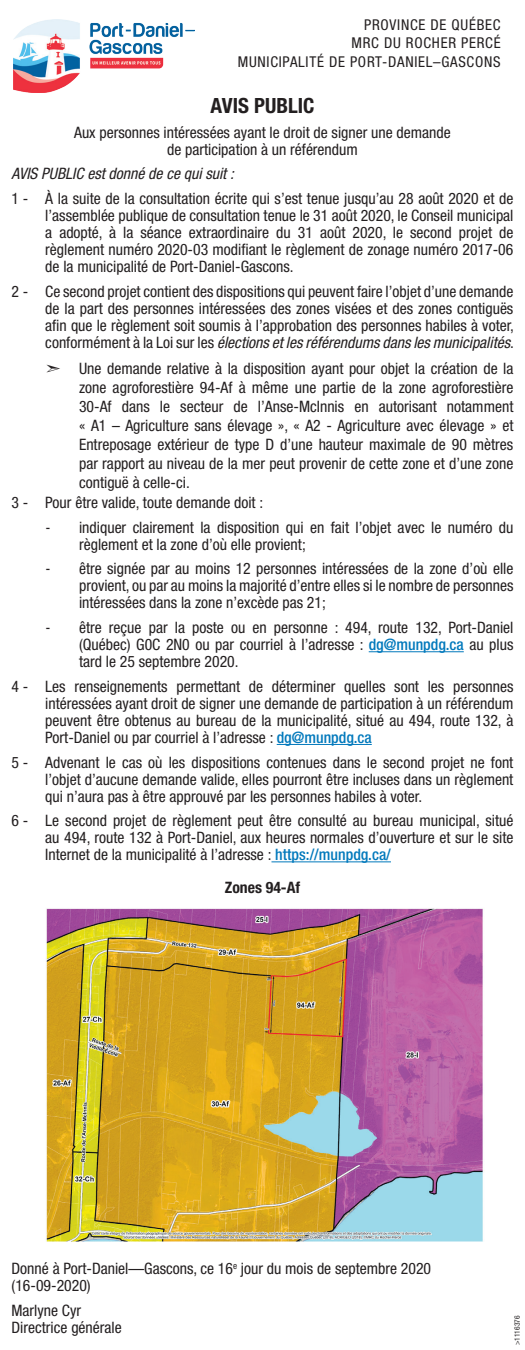
<style>
.page{position:relative;width:525px;height:1350px;background:#fff}
.page>*{position:absolute;margin:0;border:0;box-sizing:border-box;transform-origin:0 0}
.t1{font:700 condensed 21px "Helvetica Neue LT Std";color:#231f20}
.Level_1{font:condensed 15.75px/17px "Helvetica Neue LT Std";color:#231f20;text-align:justify}
.t2{font:italic condensed 15.75px "Helvetica Neue LT Std";color:#231f20}
.t3{font:700 condensed 15.75px "Helvetica Neue LT Std";color:#231f20}
.t4{font:condensed 14.85px/18.3px "Helvetica Neue LT Std";letter-spacing:.05em;color:#231f20;text-align:right}
.t5{font:condensed 7.5px "Helvetica Neue LT Std";color:#231f20}
.s1{font-style:italic}
.s2{font-family:"Trebuchet MS";font-stretch:normal}
.s3{font-weight:500;color:#0279bc}
</style>
<div class="page">
<img style="left:14px;top:20px;width:180px;height:72px">
<hr style="left:369px;top:651px;width:95px;height:1px;background:#0279bc">
<hr style="left:277px;top:744px;width:95px;height:1px;background:#0279bc">
<hr style="left:271px;top:861px;width:120px;height:1px;background:#0279bc">
<img style="left:46px;top:908px;width:437px;height:334px">
<p class="t4" style="left:238px;top:16px;width:264px">PROVINCE DE QUÉBEC<br>MRC DU ROCHER PERCÉ<br>MUNICIPALITÉ DE PORT-DANIEL–GASCONS</p>
<p class="t1" style="left:210px;top:93px;width:106px">AVIS PUBLIC</p>
<p class="Level_1" style="left:74px;top:123px;width:378px">Aux personnes intéressées ayant le droit de signer une demande</p>
<p class="Level_1" style="left:167px;top:140px;width:192px">de participation à un référendum</p>
<p class="t2" style="left:12px;top:165px;width:224px">AVIS PUBLIC est donné de ce qui suit :</p>
<p class="Level_1" style="left:45px;top:190px;width:470px;text-indent:-34px">1 - À la suite de la consultation écrite qui s’est tenue jusqu’au 28 août 2020 et de l’assemblée publique de consultation tenue le 31 août 2020, le Conseil municipal a adopté, à la séance extraordinaire du 31 août 2020, le second projet de règlement numéro 2020-03 modifiant le règlement de zonage numéro 2017-06 de la municipalité de Port-Daniel-Gascons.</p>
<p class="Level_1" style="left:45px;top:283px;width:470px;text-indent:-34px">2 - Ce second projet contient des dispositions qui peuvent faire l’objet d’une demande de la part des personnes intéressées des zones visées et des zones contiguës afin que le règlement soit soumis à l’approbation des personnes habiles à voter, conformément à la Loi sur les <span class="s1">élections et les référendums dans les municipalités</span>.</p>
<p class="Level_1" style="left:79px;top:359px;width:436px;line-height:18.9px;text-indent:-33px">➣ Une demande relative à la disposition ayant pour objet la création de la zone agroforestière 94-Af à même une partie de la zone agroforestière 30-Af dans le secteur de l’Anse-McInnis en autorisant notamment « A1 – Agriculture sans élevage », « A2 - Agriculture avec élevage » et Entreposage extérieur de type D d’une hauteur maximale de 90 mètres par rapport au niveau de la mer peut provenir de cette zone et d’une zone contiguë à celle-ci.</p>
<p class="Level_1" style="left:12px;top:494px;width:253px">3 - Pour être valide, toute demande doit :</p>
<p class="Level_1" style="left:79px;top:519px;width:436px;text-indent:-34px"><span class="s2">-</span> indiquer clairement la disposition qui en fait l’objet avec le numéro du règlement et la zone d’où elle provient;</p>
<p class="Level_1" style="left:79px;top:560px;width:436px;text-indent:-34px"><span class="s2">-</span> être signée par au moins 12 personnes intéressées de la zone d’où elle provient, ou par au moins la majorité d’entre elles si le nombre de personnes intéressées dans la zone n’excède pas 21;</p>
<p class="Level_1" style="left:79px;top:619px;width:436px;text-indent:-34px"><span class="s2">-</span> être reçue par la poste ou en personne : 494, route 132, Port-Daniel (Québec) G0C 2N0 ou par courriel à l’adresse : <span class="s3">dg@munpdg.ca</span> au plus tard le 25 septembre 2020.</p>
<p class="Level_1" style="left:45px;top:678px;width:470px;text-indent:-34px">4 - Les renseignements permettant de déterminer quelles sont les personnes intéressées ayant droit de signer une demande de participation à un référendum peuvent être obtenus au bureau de la municipalité, situé au 494, route 132, à Port-Daniel ou par courriel à l’adresse : <span class="s3">dg@munpdg.ca</span></p>
<p class="Level_1" style="left:45px;top:753px;width:470px;text-indent:-34px">5 - Advenant le cas où les dispositions contenues dans le second projet ne font l’objet d’aucune demande valide, elles pourront être incluses dans un règlement qui n’aura pas à être approuvé par les personnes habiles à voter.</p>
<p class="Level_1" style="left:45px;top:812px;width:470px;text-indent:-34px">6 - Le second projet de règlement peut être consulté au bureau municipal, situé au 494, route 132 à Port-Daniel, aux heures normales d’ouverture et sur le site Internet de la municipalité à l’adresse : <span class="s3">https://munpdg.ca/</span></p>
<p class="t3" style="left:225px;top:878px;width:77px">Zones 94-Af</p>
<p class="Level_1" style="left:12px;top:1260px;width:421px">Donné à Port-Daniel—Gascons, ce 16<sup>e</sup> jour du mois de septembre 2020</p>
<p class="Level_1" style="left:12px;top:1277px;width:81px">(16-09-2020)</p>
<p class="Level_1" style="left:12px;top:1302px;width:71px">Marlyne Cyr</p>
<p class="Level_1" style="left:12px;top:1319px;width:112px">Directrice générale</p>
<p class="t5" style="left:513px;top:1345px;width:31px;rotate:-90deg">&gt;1116376</p>
</div>
